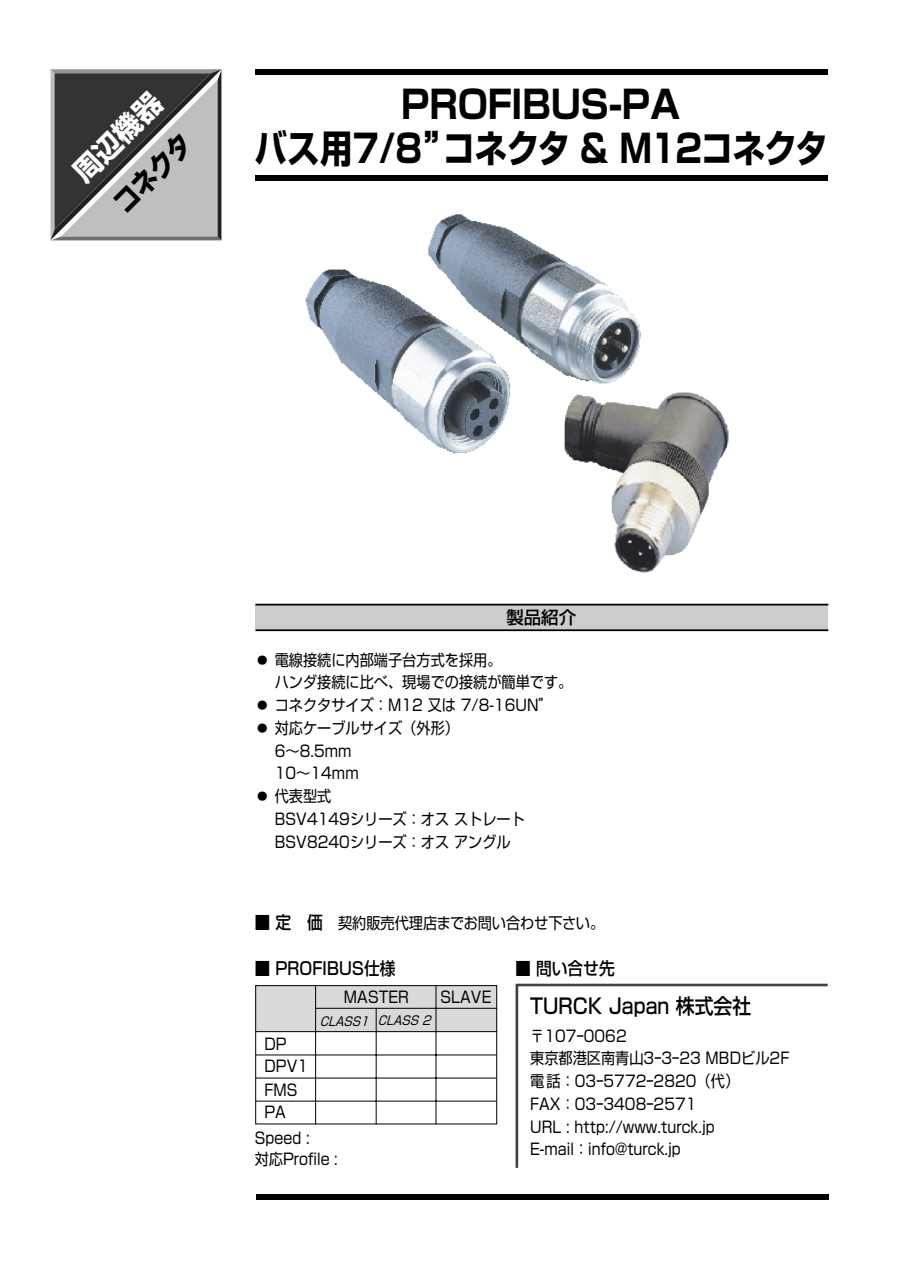
<style>
.page{position:relative;width:903px;height:1274px;background:#fff}
.page>*{position:absolute;margin:0;border:0;box-sizing:border-box;transform-origin:0 0}
.t1{font:700 38.5px/43.8px "Shin Go";color:#000;text-align:center;scale:.9 1}
.t2{font:700 28px "Shin Go";color:#000;scale:.9 1}
.t3{font:700 28px "Shin Go";color:#fff}
.t4{font:500 21px "Shin Go";color:#000;scale:.9 1}
.t5{font:500 17.5px "Shin Go";color:#000;scale:.9 1}
.t6{font:500 17.5px "Shin Go";color:#000}
.t7{font:15.75px/22.8px "Shin Go";color:#000;scale:.9 1}
.t8{font:italic 12.25px "Shin Go";color:#000;scale:.9 1}
.t9{font:10.5px/22.8px "Shin Go";color:#000}
</style>
<div class="page">
<img style="left:305px;top:214px;width:336px;height:240px">
<img style="left:565px;top:392px;width:164px;height:181px">
<div style="left:256px;top:604px;width:572px;height:26px;background:#ccc"></div>
<hr style="left:256px;top:629px;width:572px;height:2px;background:#000">
<hr style="left:256px;top:604px;width:572px;height:1px;background:#000">
<svg style="left:50px;top:69px;width:171px;height:171px;background:#7c7c7c"></svg>
<div style="left:256px;top:1194px;width:573px;height:6px;background:#000"></div>
<div style="left:256px;top:986px;width:241px;height:46px;background:#d9d9d9"></div>
<div style="left:255px;top:985px;width:242px;height:139px;border:1px solid #000"></div>
<hr style="left:256px;top:1031px;width:241px;height:1px;background:#000">
<hr style="left:315px;top:986px;width:1px;height:138px;background:#000">
<hr style="left:376px;top:1009px;width:1px;height:115px;background:#000">
<hr style="left:436px;top:986px;width:1px;height:138px;background:#000">
<hr style="left:316px;top:1008px;width:181px;height:1px;background:#000">
<hr style="left:256px;top:1055px;width:241px;height:1px;background:#000">
<hr style="left:256px;top:1078px;width:241px;height:1px;background:#000">
<hr style="left:256px;top:1101px;width:241px;height:1px;background:#000">
<svg style="left:515px;top:983px;width:313px;height:185px"></svg>
<div style="left:256px;top:69px;width:572px;height:6px;background:#000"></div>
<div style="left:255px;top:175px;width:573px;height:6px;background:#000"></div>
<h2 class="t3" style="left:70px;top:169px;width:113px;rotate:-45deg">周辺機器</h2>
<h2 class="t2" style="left:111px;top:200px;width:110px;rotate:-45deg">コネクタ</h2>
<h1 class="t1" style="left:254px;top:88px;width:638px">PROFIBUS-PA<br>バス用7/8”コネクタ &amp; M12コネクタ</h1>
<p class="t6" style="left:506px;top:611px;width:71px">製品紹介</p>
<p class="t7" style="left:275px;top:650px;width:332px">電線接続に内部端子台方式を採用。<br>ハンダ接続に比べ、現場での接続が簡単です。コネクタサイズ：M12 又は 7/8-16UN”<br>対応ケーブルサイズ（外形）<br>6～8.5mm<br>10～14mm<br>代表型式<br>BSV4149シリーズ：オス ストレート<br>BSV8240シリーズ：オス アングル</p>
<p class="t9" style="left:257px;top:650px;width:12px">●</p>
<p class="t9" style="left:257px;top:695px;width:12px">● ●</p>
<p class="t9" style="left:257px;top:786px;width:12px">●</p>
<p class="t5" style="left:255px;top:916px;width:77px">■ 定　価</p>
<p class="t7" style="left:338px;top:913px;width:297px">契約販売代理店までお問い合わせ下さい。</p>
<p class="t5" style="left:255px;top:962px;width:158px">■ PROFIBUS仕様</p>
<p class="t7" style="left:344px;top:987px;width:74px">MASTER</p>
<p class="t7" style="left:440px;top:988px;width:58px">SLAVE</p>
<p class="t8" style="left:320px;top:1016px;width:128px">CLASS1 CLASS 2</p>
<p class="t7" style="left:264px;top:1034px;width:50px">DP<br>DPV1<br>FMS<br>PA</p>
<p class="t7" style="left:255px;top:1129px;width:94px;line-height:21px">Speed :<br>対応Profile :</p>
<p class="t5" style="left:515px;top:961px;width:112px">■ 問い合せ先</p>
<h3 class="t4" style="left:530px;top:998px;width:247px">TURCK Japan 株式会社</h3>
<p class="t7" style="left:530px;top:1026px;width:289px">〒107ｰ0062<br>東京都港区南青山3ｰ3ｰ23 MBDビル2F電話：03ｰ5772ｰ2820（代）<br>FAX：03ｰ3408ｰ2571<br>URL : http://www.turck.jp<br>E-mail：info@turck.jp</p>
</div>
